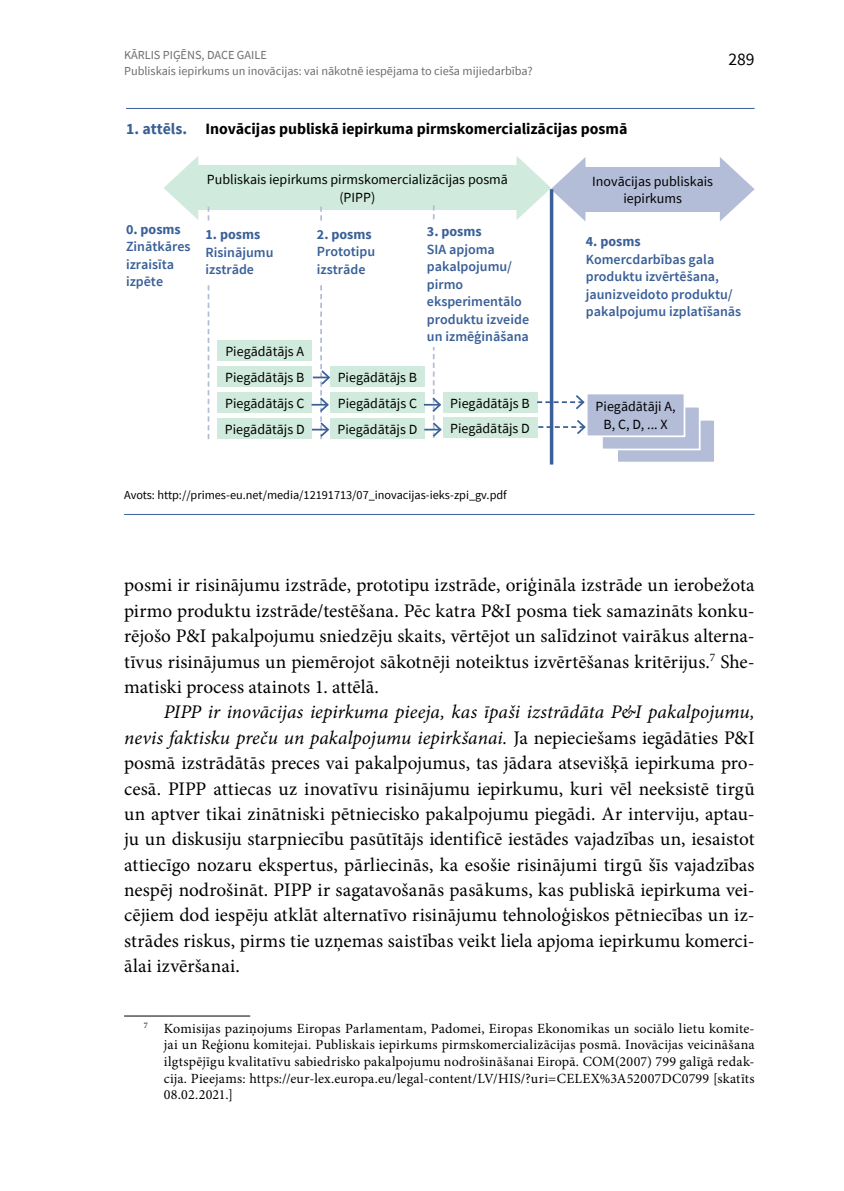
<style>
.page{position:relative;width:844px;height:1191px;background:#fff}
.page>*{position:absolute;margin:0;border:0;box-sizing:border-box;transform-origin:0 0}
.pamats{font:19.25px/25.4px "Minion Pro";color:#000;text-align:justify}
.t1{font:17.5px "Source Sans Pro";color:#000}
.attels_paraksts{font:700 15.75px "Source Sans Pro";color:#000}
.Zemsvītra__1{font:14px/16.6px "Minion Pro";letter-spacing:.015em;color:#000;text-align:justify}
.shema{font:14px/17.5px "Source Sans Pro";color:#000;text-align:center}
.shema-2{font:600 14px/17.5px "Source Sans Pro";color:#3a6097}
.shema-3{font:700 14px "Source Sans Pro";color:#3a6097}
.t2{font:12.25px/15.8px "Source Sans Pro";color:#6d6e71}
.avots{font:12.25px "Source Sans Pro";color:#000}
.s1{color:#3a6097}
.s2{font-style:italic}
</style>
<div class="page">
<div style="left:616px;top:419px;width:99px;height:44px;background:#b4bdd8;border:2px solid #fff"></div>
<div style="left:601px;top:406px;width:99px;height:44px;background:#b4bdd8;border:2px solid #fff"></div>
<hr style="left:124px;top:1015px;width:126px;height:1px;background:#000">
<hr style="left:126px;top:108px;width:628px;height:1px;background:#3a6097">
<hr style="left:124px;top:514px;width:630px;height:1px;background:#3a6097">
<div style="left:198px;top:166px;width:318px;height:44px;background:#d0eadd"></div>
<svg style="left:164px;top:156px;width:34px;height:64px"></svg>
<div style="left:585px;top:167px;width:134px;height:44px;background:#b4bdd8"></div>
<svg style="left:516px;top:156px;width:69px;height:65px"></svg>
<svg style="left:719px;top:157px;width:35px;height:64px"></svg>
<svg style="left:549px;top:189px;width:4px;height:275px"></svg>
<svg style="left:207px;top:206px;width:2px;height:233px"></svg>
<div style="left:200px;top:224px;width:85px;height:61px;background:#fff"></div>
<div style="left:217px;top:366px;width:95px;height:21px;background:#d0eadd"></div>
<div style="left:330px;top:366px;width:94px;height:21px;background:#d0eadd"></div>
<div style="left:217px;top:340px;width:95px;height:21px;background:#d0eadd"></div>
<div style="left:217px;top:392px;width:95px;height:21px;background:#d0eadd"></div>
<div style="left:330px;top:392px;width:94px;height:21px;background:#d0eadd"></div>
<div style="left:586px;top:393px;width:98px;height:43px;background:#b4bdd8"></div>
<div style="left:585px;top:392px;width:100px;height:45px;border:2px solid #fff"></div>
<div style="left:217px;top:419px;width:95px;height:20px;background:#d0eadd"></div>
<div style="left:330px;top:419px;width:94px;height:20px;background:#d0eadd"></div>
<div style="left:442px;top:417px;width:95px;height:21px;background:#d0eadd"></div>
<div style="left:442px;top:392px;width:95px;height:21px;background:#d0eadd"></div>
<svg style="left:537px;top:393px;width:48px;height:18px"></svg>
<svg style="left:311px;top:206px;width:20px;height:233px"></svg>
<svg style="left:424px;top:205px;width:19px;height:233px"></svg>
<svg style="left:538px;top:418px;width:49px;height:18px"></svg>
<p class="t2" style="left:124px;top:47px;width:410px">Kārlis Piģēns, Dace Gaile<br>Publiskais iepirkums un inovācijas: vai nākotnē iespējama to cieša mijiedarbība?</p>
<p class="t1" style="left:728px;top:48px;width:28px">289</p>
<p class="attels_paraksts" style="left:126px;top:118px;width:502px"><span class="s1">1. attēls.</span> Inovācijas publiskā iepirkuma pirmskomercializācijas posmā</p>
<p class="shema" style="left:207px;top:171px;width:302px">Publiskais iepirkums pirmskomercializācijas posmā (PI PP)</p>
<p class="shema" style="left:592px;top:172px;width:122px">I novācijas publiskais iepirkums</p>
<p class="shema-3" style="left:126px;top:220px;width:56px">0. posms</p>
<p class="shema-2" style="left:126px;top:238px;width:66px">Zinātkāres izraisīta izpēte</p>
<p class="shema-3" style="left:585px;top:232px;width:56px">4. posms</p>
<p class="shema-3" style="left:427px;top:223px;width:56px">3. posms</p>
<p class="shema-2" style="left:427px;top:241px;width:104px">SIA apjoma pakalpojumu/ pirmo eksperimentālo produktu izveide un izmēģināšana</p>
<p class="shema-3" style="left:317px;top:225px;width:56px">2. posms</p>
<p class="shema-2" style="left:317px;top:243px;width:60px">Prototipu izstrāde</p>
<p class="shema-3" style="left:205px;top:225px;width:56px">1. posms</p>
<p class="shema-2" style="left:205px;top:244px;width:69px">Risinājumu izstrāde</p>
<p class="shema-2" style="left:585px;top:250px;width:157px">Komercdarbības gala produktu izvērtēšana, jaunizveidoto produktu/ pakalpojumu izplatīšanās</p>
<p class="shema" style="left:225px;top:342px;width:80px">Piegādātājs A</p>
<p class="shema" style="left:225px;top:394px;width:79px">Piegādātājs C</p>
<p class="shema" style="left:338px;top:394px;width:79px">Piegādātājs C</p>
<p class="shema" style="left:595px;top:398px;width:81px">Piegādātāji A,<br>B, C, D, ... X</p>
<p class="shema" style="left:225px;top:368px;width:81px">Piegādātājs B</p>
<p class="shema" style="left:337px;top:368px;width:81px">Piegādātājs B</p>
<p class="shema" style="left:450px;top:394px;width:81px">Piegādātājs B</p>
<p class="shema" style="left:225px;top:421px;width:81px">Piegādātājs D</p>
<p class="shema" style="left:337px;top:421px;width:81px">Piegādātājs D</p>
<p class="shema" style="left:450px;top:419px;width:81px">Piegādātājs D</p>
<p class="avots" style="left:124px;top:487px;width:384px">Avots: http://primes-eu.net/media/12191713/07_inovacijas-ieks-zpi_gv.pdf</p>
<p class="pamats" style="left:124px;top:573px;width:632px">posmi ir risinājumu izstrāde, prototipu izstrāde, oriģināla izstrāde un ierobežota pirmo produktu izstrāde/testēšana. Pēc katra P&amp;I posma tiek samazināts konku&shy;rējošo P&amp;I pakalpojumu sniedzēju skaits, vērtējot un salīdzinot vairākus alterna&shy;tīvus risinājumus un piemērojot sākotnēji noteiktus izvērtēšanas kritērijus.<sup>7</sup> She&shy;matiski process atainots 1. attēlā.</p>
<p class="pamats" style="left:124px;top:699px;width:632px;text-indent:40px"><span class="s2">PIPP ir inovācijas iepirkuma pieeja, kas īpaši izstrādāta P&amp;I pakalpojumu, nevis faktisku preču un pakalpojumu iepirkšanai.</span> Ja nepieciešams iegādāties P&amp;I posmā izstrādātās preces vai pakalpojumus, tas jādara atsevišķā iepirkuma pro&shy;cesā. PIPP attiecas uz inovatīvu risinājumu iepirkumu, kuri vēl neeksistē tirgū un aptver tikai zinātniski pētniecisko pakalpojumu piegādi. Ar interviju, aptau&shy;ju un diskusiju starpniecību pasūtītājs identificē iestādes vajadzības un, iesaistot attiecīgo nozaru ekspertus, pārliecinās, ka esošie risinājumi tirgū šīs vajadzības nespēj nodrošināt. PIPP ir sagatavošanās pasākums, kas publiskā iepirkuma vei&shy;cējiem dod iespēju atklāt alternatīvo risinājumu tehnoloģiskos pētniecības un iz&shy;strādes riskus, pirms tie uzņemas saistības veikt liela apjoma iepirkumu komerci&shy;ālai izvēršanai.</p>
<p class="Zemsvītra__1" style="left:164px;top:1020px;width:592px;text-indent:-20px"><sup>7</sup> Komisijas paziņojums Eiropas Parlamentam, Padomei, Eiropas Ekonomikas un sociālo lietu komite&shy;jai un Reģionu komitejai. Publiskais iepirkums pirmskomercializācijas posmā. Inovācijas veicināšana ilgtspējīgu kvalitatīvu sabiedrisko pakalpojumu nodrošināšanai Eiropā. COM(2007) 799 galīgā redak&shy;cija. Pieejams: https://eur-lex.europa.eu/legal-content/LV/HIS/?uri=CELEX%3A52007DC0799 [skatīts 08.02.2021.]</p>
</div>
